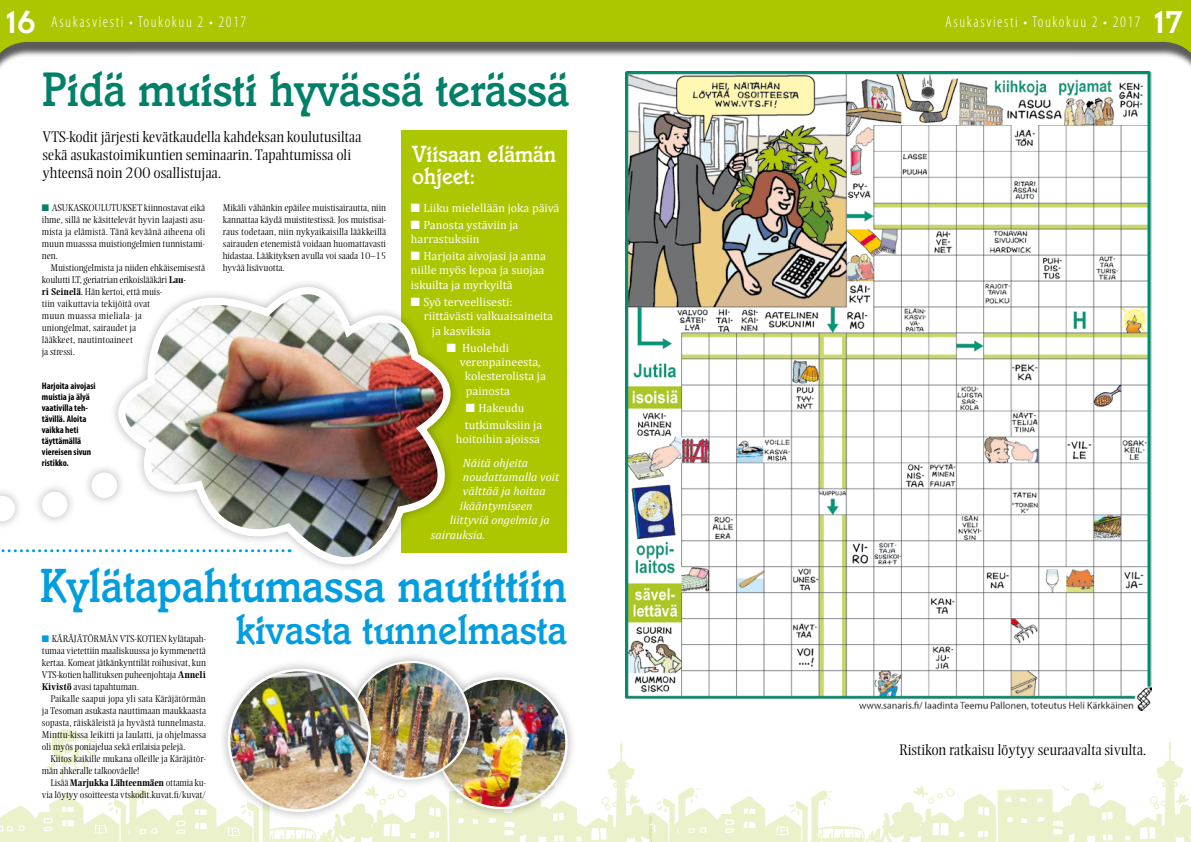
<style>
.page{position:relative;width:1191px;height:842px;background:#fff}
.page>*{position:absolute;margin:0;border:0;box-sizing:border-box;transform-origin:0 0}
.t1{font:500 49.5px "Italia";color:#008068;scale:.9 1}
.t2{font:500 49px "Italia";color:#009ee0;scale:.9 1}
.t3{font:500 43px "Italia";color:#009ee0;scale:.9 1}
.t4{font:500 24px/22px "Italia";color:#fff;scale:.9 1}
.t5{font:300 condensed 16px "Myriad Pro";letter-spacing:.1em;color:#fff}
.t6{font:300 15px/18px "Ellington";color:#000}
.t7{font:12px/14.4px "Cambria";color:#fff}
.t8{font:italic 12px "Cambria";color:#fff}
.t9{font:300 9.5px/12px "Ellington";letter-spacing:.005em;color:#000;text-align:justify}
.t10{font:700 condensed 9.5px/11px "Myriad Pro";color:#000}
.s1{font-family:"Insignia A";font-weight:400;font-stretch:normal;font-size:35px}
.s2{color:#008068}
.s3{font-weight:700}
.s4{color:#009ee0}
</style>
<div class="page">
<svg style="left:0;top:0;width:1191px;height:73px;fill:#acc600"></svg>
<img style="left:625px;top:71px;width:526px;height:580px">
<div style="left:402px;top:130px;width:165px;height:423px;background:#acc600"></div>
<svg style="left:1px;top:549px;width:83px;height:3px"></svg>
<img style="left:0;top:651px;width:1191px;height:191px">
<img style="left:86px;top:252px;width:369px;height:317px">
<div style="left:82px;top:463px;width:44px;height:44px;background:#000;opacity:.3"></div>
<div style="left:91px;top:472px;width:26px;height:26px;background:#fff;border-radius:50%"></div>
<div style="left:33px;top:482px;width:44px;height:44px;background:#000;opacity:.3"></div>
<div style="left:42px;top:492px;width:25px;height:25px;background:#fff;border-radius:50%"></div>
<div style="left:0;top:486px;width:24px;height:44px;background:#000;opacity:.3"></div>
<svg style="left:0;top:496px;width:15px;height:25px"></svg>
<h3 class="t5" style="left:6px;top:13px;width:242px"><span class="s1">16</span> Asukasviesti • Toukokuu 2 • 2017</h3>
<h3 class="t5" style="left:945px;top:13px;width:239px">Asukasviesti • Toukokuu 2 • 2017 <span class="s1">17</span></h3>
<h1 class="t1" style="left:42px;top:60px;width:587px">Pidä muisti hyvässä terässä</h1>
<h3 class="t6" style="left:43px;top:128px;width:320px">VTS-kodit järjesti kevätkaudella kahdeksan koulutusiltaa sekä asukastoimikuntien seminaarin. Tapahtumissa oli yhteensä noin 200 osallistujaa.</h3>
<p class="t9" style="left:42px;top:202px;width:165px"><span class="s2">■</span> Asukaskoulutukset kiinnostavat eikä ihme, sillä ne käsittelevät hyvin laajasti asu&shy;mista ja elämistä. Tänä keväänä aiheena oli muun muasssa muistiongelmien tunnistami&shy;nen.</p>
<p class="t9" style="left:42px;top:262px;width:165px;text-align:left;text-indent:9px">Muistiongelmista ja niiden ehkäisemisestä koulutti LT, geriatrian erikoislääkäri <span class="s3">Lau-<br>ri Seinelä</span>. Hän kertoi, että muis-<br>tiin vaikuttavia tekijöitä ovat<br>muun muassa mieliala- ja<br>uniongelmat, sairaudet ja<br>lääkkeet, nautintoaineet<br>ja stressi.</p>
<p class="t10" style="left:42px;top:381px;width:55px">Harjoita aivojasi muistia ja älyä vaativilla teh&shy;tävillä. Aloita vaikka heti täyttämällä viereisen sivun ristikko.</p>
<p class="t9" style="left:223px;top:202px;width:165px">Mikäli vähänkin epäilee muistisairautta, niin kannattaa käydä muistitestissä. Jos muistisai&shy;raus todetaan, niin nykyaikaisilla lääkkeillä sairauden etenemistä voidaan huomattavasti hidastaa. Lääkityksen avulla voi saada 10–15 hyvää lisävuotta.</p>
<h3 class="t4" style="left:412px;top:143px;width:162px">Viisaan elämän ohjeet:</h3>
<p class="t7" style="left:411px;top:200px;width:150px">■ Liiku mielellään joka päivä</p>
<p class="t7" style="left:411px;top:217px;width:109px">■ Panosta ystäviin ja harrastuksiin</p>
<p class="t7" style="left:411px;top:249px;width:137px">■ Harjoita aivojasi ja anna niille myös lepoa ja suojaa iskuilta ja myrkyiltä</p>
<p class="t7" style="left:411px;top:294px;width:103px">■ Syö terveellisesti:</p>
<p class="t7" style="left:424px;top:309px;width:131px">riittävästi valkuaisaineita</p>
<p class="t7" style="left:432px;top:323px;width:60px">ja kasviksia</p>
<p class="t7" style="left:447px;top:340px;width:64px">■ Huolehdi</p>
<p class="t7" style="left:460px;top:355px;width:82px">verenpaineesta,</p>
<p class="t7" style="left:465px;top:369px;width:83px">kolesterolista ja</p>
<p class="t7" style="left:466px;top:383px;width:46px">painosta</p>
<p class="t7" style="left:465px;top:399px;width:79px;line-height:17px">■ Hakeudu tutkimuksiin ja</p>
<p class="t7" style="left:456px;top:432px;width:86px">hoitoihin ajoissa</p>
<p class="t8" style="left:463px;top:454px;width:67px">Näitä ohjeita</p>
<p class="t8" style="left:463px;top:468px;width:98px">noudattamalla voit</p>
<p class="t8" style="left:463px;top:483px;width:84px">välttää ja hoitaa</p>
<p class="t8" style="left:460px;top:497px;width:74px">ikääntymiseen</p>
<p class="t8" style="left:450px;top:512px;width:101px">liittyviä ongelmia ja</p>
<p class="t8" style="left:431px;top:526px;width:56px">sairauksia.</p>
<h2 class="t2" style="left:40px;top:557px;width:587px">Kylätapahtumassa nautittiin</h2>
<h3 class="t3" style="left:236px;top:604px;width:369px">kivasta tunnelmasta</h3>
<p class="t9" style="left:42px;top:633px;width:165px"><span class="s4">■</span> Käräjätörmän VTS-kotien kylätapah&shy;tumaa vietettiin maaliskuussa jo kymmenettä kertaa. Komeat jätkänkynttilät roihusivat, kun VTS-kotien hallituksen puheenjohtaja <span class="s3">Anneli Kivistö</span> avasi tapahtuman.</p>
<p class="t9" style="left:42px;top:693px;width:165px;text-indent:9px">Paikalle saapui jopa yli sata Käräjätörmän ja Tesoman asukasta nauttimaan maukkaasta sopasta, räiskäleistä ja hyvästä tunnelmasta.<br>Minttu-kissa leikitti ja laulatti, ja ohjelmassa oli myös poniajelua sekä erilaisia pelejä.</p>
<p class="t9" style="left:42px;top:753px;width:165px;text-indent:9px">Kiitos kaikille mukana olleille ja Käräjätör&shy;män ahkeralle talkooväelle!</p>
<p class="t9" style="left:42px;top:777px;width:165px;text-align:right">Lisää <span class="s3">Marjukka Lähteenmäen</span> ottamia ku&shy;via löytyy osoitteesta vtskodit.kuvat.fi/kuvat/</p>
<h3 class="t6" style="left:899px;top:741px;width:249px">Ristikon ratkaisu löytyy seuraavalta sivulta.</h3>
</div>
